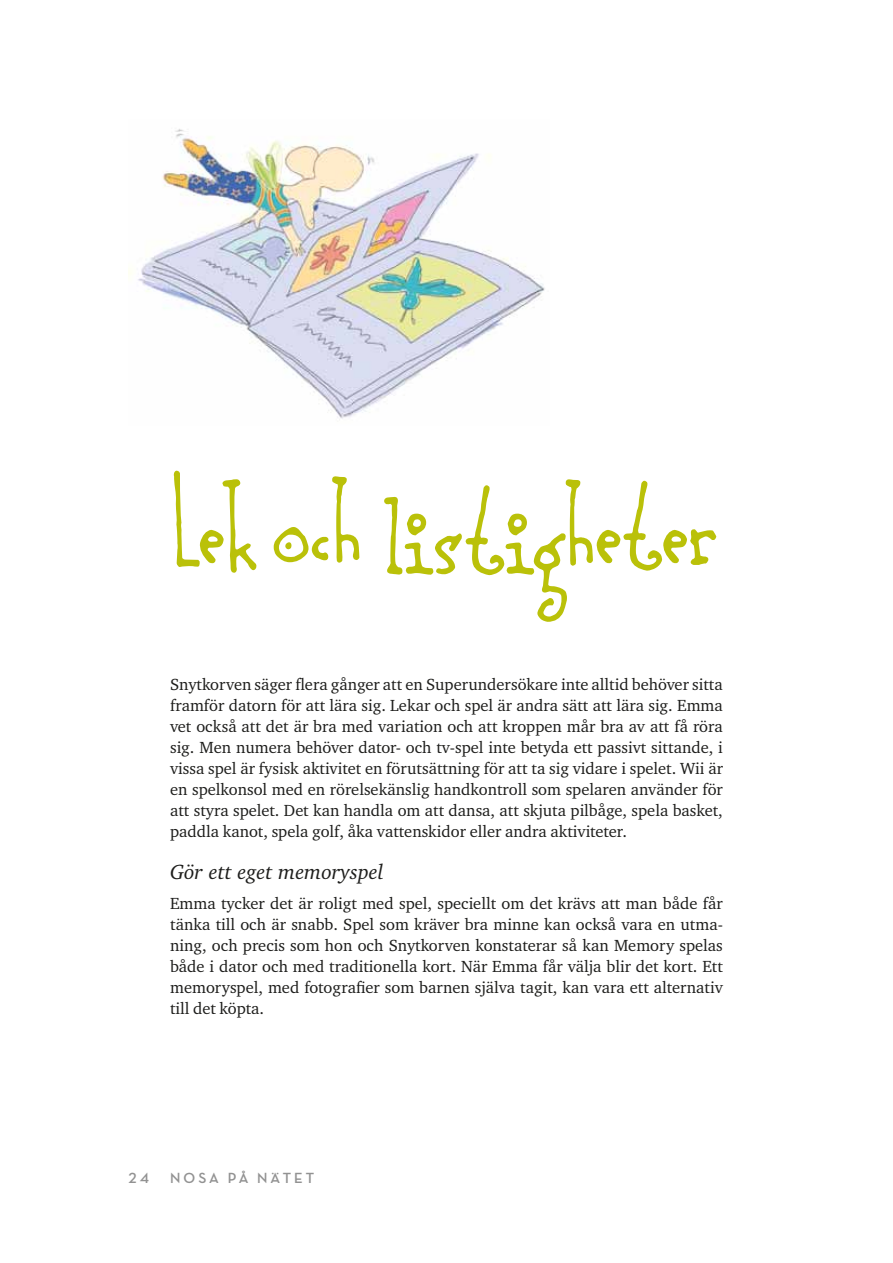
<style>
.page{position:relative;width:893px;height:1263px;background:#fff}
.page>*{position:absolute;margin:0;border:0;box-sizing:border-box;transform-origin:0 0}
.t1{font:150px "Another Hand Font";letter-spacing:-.015em;color:#bac109}
.t2{font:italic 21px "Charter IT Cby BT";color:#1d1d1b}
.t3{font:16.5px/21px "Charter ITC";color:#1d1d1b;text-align:justify}
.t4{font:700 15px "Neutraface Display";letter-spacing:.2em;color:#929292}
</style>
<div class="page">
<img style="left:128px;top:129px;width:417px;height:290px">
<h1 class="t1" style="left:172px;top:440px;width:549px">Lekoch listigheter</h1>
<p class="t3" style="left:170px;top:674px;width:554px">Snytkorven säger flera gånger att en Superundersökare inte alltid behöver sitta framför datorn för att lära sig. Lekar och spel är andra sätt att lära sig. Emma vet också att det är bra med variation och att kroppen mår bra av att få röra sig. Men numera behöver dator- och tv-spel inte betyda ett passivt sittande, i vissa spel är fysisk aktivitet en förutsättning för att ta sig vidare i spelet. Wii är en spelkonsol med en rörelsekänslig handkontroll som spelaren använder för att styra spelet. Det kan handla om att dansa, att skjuta pilbåge, spela basket, paddla kanot, spela golf, åka vattenskidor eller andra aktiviteter.</p>
<p class="t2" style="left:170px;top:858px;width:215px">Gör ett eget memoryspel</p>
<p class="t3" style="left:170px;top:892px;width:554px">Emma tycker det är roligt med spel, speciellt om det krävs att man både får tänka till och är snabb. Spel som kräver bra minne kan också vara en utma&shy;ning, och precis som hon och Snytkorven konstaterar så kan Memory spelas både i dator och med traditionella kort. När Emma får välja blir det kort. Ett memoryspel, med fotografier som barnen själva tagit, kan vara ett alternativ till det köpta.</p>
<p class="t4" style="left:128px;top:1170px;width:22px">24</p>
<p class="t4" style="left:170px;top:1170px;width:146px">NOSA PÅ N ÄTE T</p>
</div>
